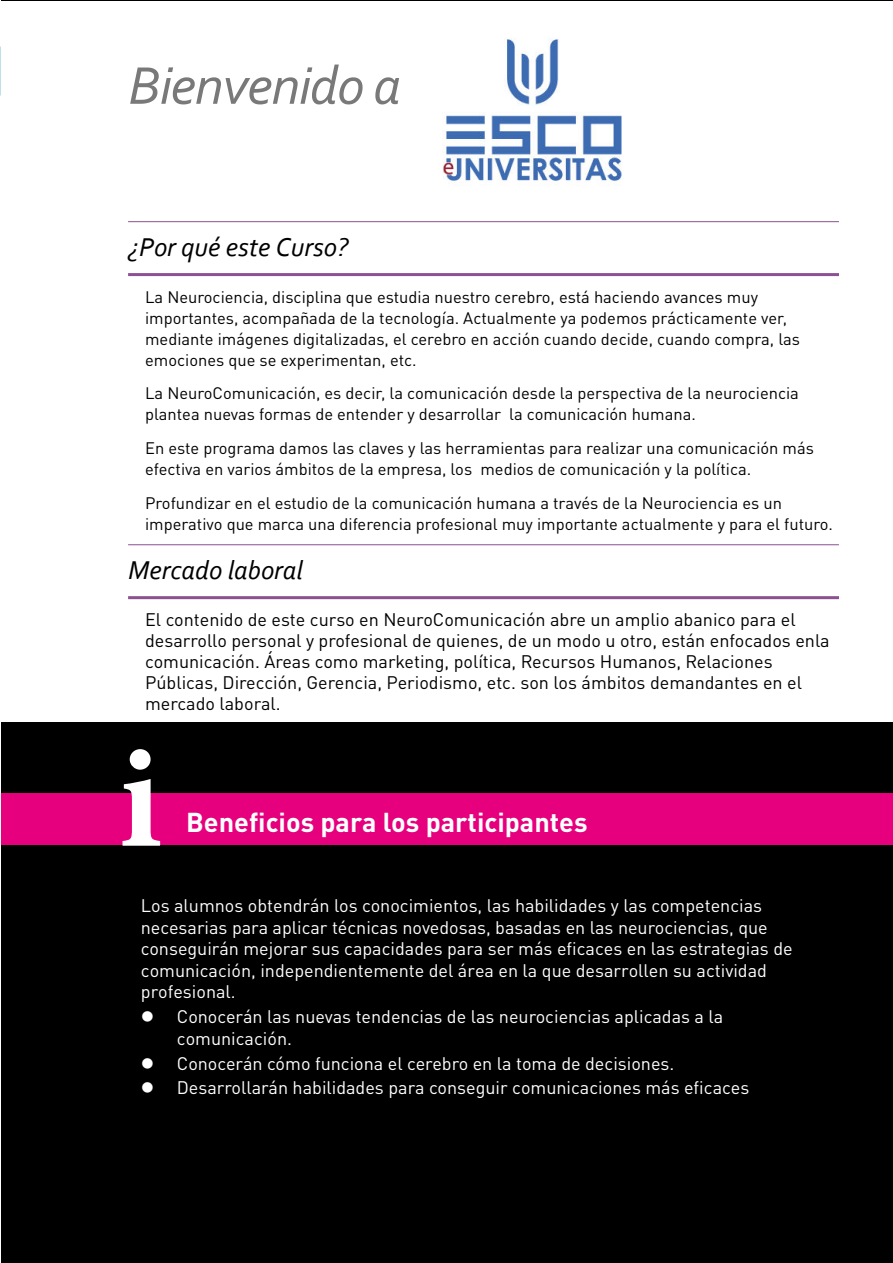
<style>
.page{position:relative;width:893px;height:1263px;background:#000}
.page>*{position:absolute;margin:0;border:0;box-sizing:border-box;transform-origin:0 0}
.t1{font:700 147px "Minion Pro";color:#fff}
.t2{font:italic 55.5px "Corbel";letter-spacing:-.02em;color:#797979}
.t3{font:italic 27px "Corbel";color:#000}
.t4{font:700 27px "DIN Pro";color:#fff}
.t5{font:18px/21.6px "DIN Pro";color:#fff}
.t6{font:18px/21px "DIN Pro";color:#000}
.t7{font:18px "Wingdings";color:#fff}
.t8{font:16.5px/21px "DIN Pro";color:#000}
</style>
<div class="page">
<div style="left:0;top:1px;width:893px;height:721px;background:#fff"></div>
<div style="left:0;top:793px;width:893px;height:52px;background:#e6007d"></div>
<hr style="left:128px;top:221px;width:711px;height:1px;background:#8b5191">
<hr style="left:128px;top:273px;width:711px;height:3px;background:#8b5191">
<hr style="left:128px;top:544px;width:711px;height:1px;background:#8b5191">
<hr style="left:128px;top:596px;width:711px;height:3px;background:#8b5191">
<hr style="left:0;top:0;width:1px;height:1263px;background:#fff">
<img style="left:442px;top:38px;width:180px;height:145px">
<h2 class="t2" style="left:128px;top:51px;width:275px">Bienvenido a</h2>
<h3 class="t3" style="left:128px;top:230px;width:222px">¿Por qué este Curso?</h3>
<p class="t8" style="left:145px;top:284px;width:656px">La Neurociencia, disciplina que estudia nuestro cerebro, está haciendo avances muy importantes, acompañada de la tecnología. Actualmente ya podemos prácticamente ver, mediante imágenes digitalizadas, el cerebro en acción cuando decide, cuando compra, las emociones que se experimentan, etc.</p>
<p class="t8" style="left:145px;top:381px;width:655px">La NeuroComunicación, es decir, la comunicación desde la perspectiva de la neurociencia plantea nuevas formas de entender y desarrollar la comunicación humana.</p>
<p class="t8" style="left:145px;top:436px;width:670px">En este programa damos las claves y las herramientas para realizar una comunicación más efectiva en varios ámbitos de la empresa, los medios de comunicación y la política.</p>
<p class="t8" style="left:145px;top:491px;width:689px">Profundizar en el estudio de la comunicación humana a través de la Neurociencia es un imperativo que marca una diferencia profesional muy importante actualmente y para el futuro.</p>
<h3 class="t3" style="left:128px;top:553px;width:176px">Mercado laboral</h3>
<p class="t6" style="left:145px;top:607px;width:686px">El contenido de este curso en NeuroComunicación abre un amplio abanico para el desarrollo personal y profesional de quienes, de un modo u otro, están enfocados enla comunicación. Áreas como marketing, política, Recursos Humanos, Relaciones Públicas, Dirección, Gerencia, Periodismo, etc. son los ámbitos demandantes en el mercado laboral.</p>
<h1 class="t1" style="left:118px;top:695px;width:45px">i</h1>
<h3 class="t4" style="left:186px;top:799px;width:403px">Beneficios para los participantes</h3>
<p class="t5" style="left:141px;top:893px;width:653px">Los alumnos obtendrán los conocimientos, las habilidades y las competencias necesarias para aplicar técnicas novedosas, basadas en las neurociencias, que conseguirán mejorar sus capacidades para ser más eficaces en las estrategias de comunicación, independientemente del área en la que desarrollen su actividad</p>
<p class="t7" style="left:141px;top:1007px;width:15px">●</p>
<p class="t5" style="left:177px;top:978px;width:548px;line-height:24.8px;text-indent:-36px">profesional.<br>Conocerán las nuevas tendencias de las neurociencias aplicadas a la</p>
<p class="t7" style="left:141px;top:1053px;width:15px">●</p>
<p class="t5" style="left:177px;top:1026px;width:117px">comunicación.</p>
<p class="t5" style="left:177px;top:1049px;width:574px;line-height:24.8px">Conocerán cómo funciona el cerebro en la toma de decisiones.<br>Desarrollarán habilidades para conseguir comunicaciones más eficaces</p>
<p class="t7" style="left:141px;top:1078px;width:15px">●</p>
</div>
